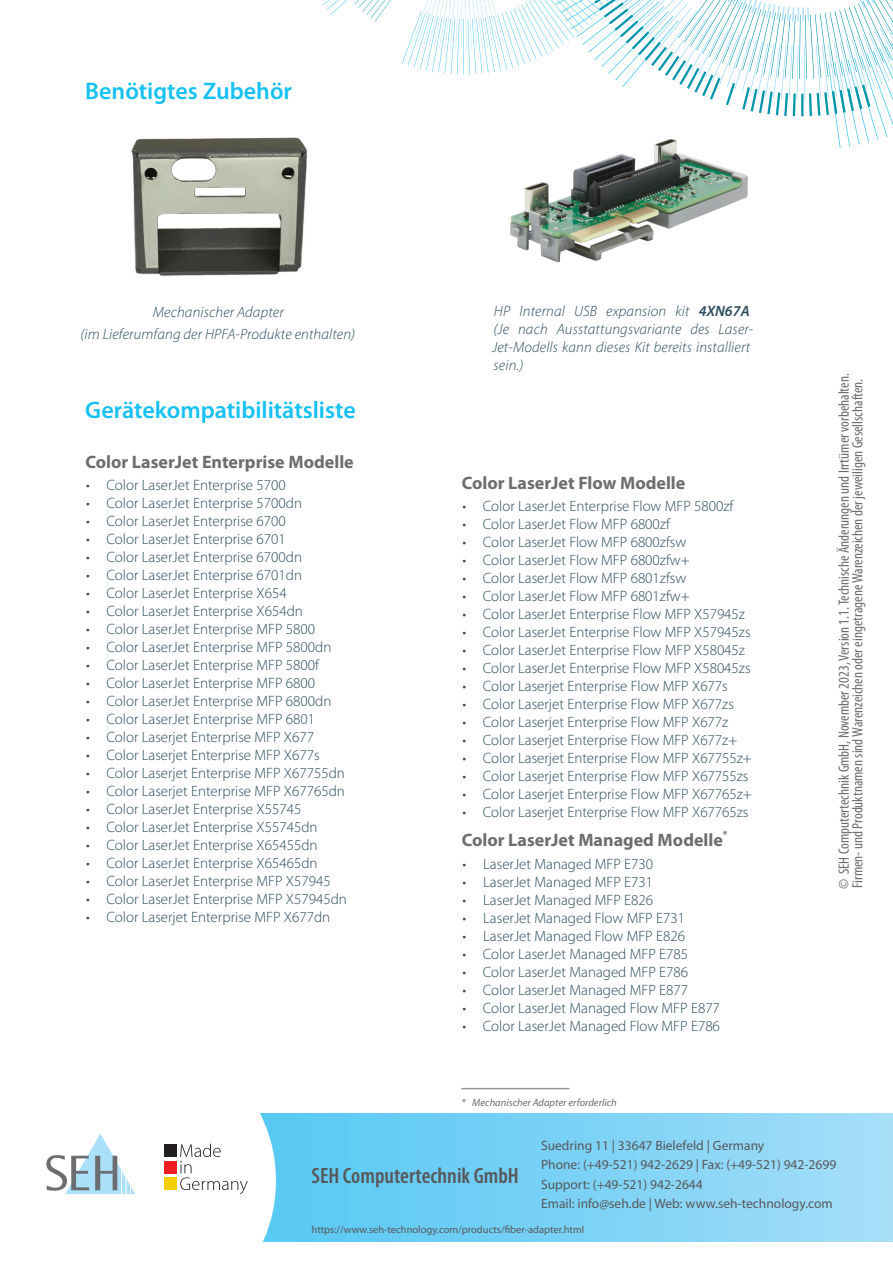
<style>
.page{position:relative;width:893px;height:1263px;background:#fff}
.page>*{position:absolute;margin:0;border:0;box-sizing:border-box;transform-origin:0 0}
.SEH_Überschrift_blau{font:600 24px "Myriad Pro";color:#15c0f2}
.Impressum_bold_condensed{font:600 condensed 22.35px "Myriad Pro";color:#57585a}
.SEH_Überschrift_grau{font:700 18px "Myriad Pro";color:#6c6d70}
.t1{font:300 15px "Myriad Pro";color:#294a59}
.SEH_Impressum_Legal{font:condensed 15px "Myriad Pro";color:#6c6d70}
.SEH_Grafikbeschriftung{font:italic 300 15px/18px "Myriad Pro";letter-spacing:.01em;color:#294a59}
.Impressum_condensed{font:13.5px/19.5px "Myriad Pro";color:#57585a}
.SEH_Impressum_Legal-2{font:10.5px "Myriad Pro";color:#57585a}
.SEH_Fußnote{font:italic 10.5px "Myriad Pro";color:#6c6d70}
.s1{font-weight:600}
</style>
<div class="page">
<svg style="left:322px;top:0;width:571px;height:148px"></svg>
<svg style="left:276px;top:1113px;width:617px;height:129px;background:#7dd2f5"></svg>
<svg style="left:164px;top:1113px;width:112px;height:129px"></svg>
<svg style="left:46px;top:1134px;width:89px;height:60px"></svg>
<div style="left:164px;top:1144px;width:12px;height:13px;background:#231f20"></div>
<div style="left:164px;top:1177px;width:12px;height:13px;background:#f4cf02"></div>
<div style="left:164px;top:1161px;width:12px;height:12px;background:#ee1d23"></div>
<svg style="left:180px;top:1144px;width:68px;height:50px"></svg>
<hr style="left:461px;top:1088px;width:108px;height:1px;background:#939598">
<img style="left:131px;top:137px;width:177px;height:139px">
<img style="left:510px;top:112px;width:237px;height:151px">
<p class="SEH_Überschrift_blau" style="left:85px;top:75px;width:208px">Benötigtes Zubehör</p>
<p class="SEH_Grafikbeschriftung" style="left:153px;top:303px;width:132px">Mechanischer Adapter</p>
<p class="SEH_Grafikbeschriftung" style="left:80px;top:325px;width:276px">(im Lieferumfang der HPFA-Produkte enthalten)</p>
<p class="SEH_Überschrift_blau" style="left:85px;top:394px;width:272px">Gerätekompatibilitätsliste</p>
<p class="SEH_Überschrift_grau" style="left:85px;top:450px;width:270px">Color LaserJet Enterprise Modelle</p>
<p class="t1" style="left:86px;top:476px;width:201px">• Color LaserJet Enterprise 5700</p>
<p class="t1" style="left:86px;top:494px;width:217px">• Color LaserJet Enterprise 5700dn</p>
<p class="t1" style="left:86px;top:512px;width:201px">• Color LaserJet Enterprise 6700</p>
<p class="t1" style="left:86px;top:530px;width:201px">• Color LaserJet Enterprise 6701</p>
<p class="t1" style="left:86px;top:548px;width:217px">• Color LaserJet Enterprise 6700dn</p>
<p class="t1" style="left:86px;top:566px;width:217px">• Color LaserJet Enterprise 6701dn</p>
<p class="t1" style="left:86px;top:584px;width:202px">• Color LaserJet Enterprise X654</p>
<p class="t1" style="left:86px;top:602px;width:218px">• Color LaserJet Enterprise X654dn</p>
<p class="t1" style="left:86px;top:620px;width:230px">• Color LaserJet Enterprise MFP 5800</p>
<p class="t1" style="left:86px;top:638px;width:247px">• Color LaserJet Enterprise MFP 5800dn</p>
<p class="t1" style="left:86px;top:656px;width:234px">• Color LaserJet Enterprise MFP 5800f</p>
<p class="t1" style="left:86px;top:674px;width:230px">• Color LaserJet Enterprise MFP 6800</p>
<p class="t1" style="left:86px;top:692px;width:247px">• Color LaserJet Enterprise MFP 6800dn</p>
<p class="t1" style="left:86px;top:710px;width:230px">• Color LaserJet Enterprise MFP 6801</p>
<p class="t1" style="left:86px;top:728px;width:229px">• Color Laserjet Enterprise MFP X677</p>
<p class="t1" style="left:86px;top:746px;width:235px">• Color Laserjet Enterprise MFP X677s</p>
<p class="t1" style="left:86px;top:764px;width:260px">• Color Laserjet Enterprise MFP X67755dn</p>
<p class="t1" style="left:86px;top:782px;width:260px">• Color Laserjet Enterprise MFP X67765dn</p>
<p class="t1" style="left:86px;top:800px;width:217px">• Color LaserJet Enterprise X55745</p>
<p class="t1" style="left:86px;top:818px;width:233px">• Color LaserJet Enterprise X55745dn</p>
<p class="t1" style="left:86px;top:836px;width:233px">• Color LaserJet Enterprise X65455dn</p>
<p class="t1" style="left:86px;top:854px;width:233px">• Color LaserJet Enterprise X65465dn</p>
<p class="t1" style="left:86px;top:872px;width:246px">• Color LaserJet Enterprise MFP X57945</p>
<p class="t1" style="left:86px;top:890px;width:262px">• Color LaserJet Enterprise MFP X57945dn</p>
<p class="t1" style="left:86px;top:908px;width:246px">• Color Laserjet Enterprise MFP X677dn</p>
<p class="SEH_Grafikbeschriftung" style="left:492px;top:302px;width:263px">HP Internal USB expansion kit <span class="s1">4XN67A </span>(Je nach Ausstattungsvariante des Laser-Jet-Modells kann dieses Kit bereits installiert sein.)</p>
<p class="SEH_Überschrift_grau" style="left:462px;top:471px;width:225px">Color LaserJet Flow Modelle</p>
<p class="t1" style="left:463px;top:497px;width:272px">• Color LaserJet Enterprise Flow MFP 5800zf</p>
<p class="t1" style="left:463px;top:515px;width:209px">• Color LaserJet Flow MFP 6800zf</p>
<p class="t1" style="left:463px;top:533px;width:225px">• Color LaserJet Flow MFP 6800zfsw</p>
<p class="t1" style="left:463px;top:551px;width:229px">• Color LaserJet Flow MFP 6800zfw+</p>
<p class="t1" style="left:463px;top:569px;width:225px">• Color LaserJet Flow MFP 6801zfsw</p>
<p class="t1" style="left:463px;top:587px;width:229px">• Color LaserJet Flow MFP 6801zfw+</p>
<p class="t1" style="left:463px;top:605px;width:284px">• Color LaserJet Enterprise Flow MFP X57945z</p>
<p class="t1" style="left:463px;top:623px;width:290px">• Color LaserJet Enterprise Flow MFP X57945zs</p>
<p class="t1" style="left:463px;top:641px;width:284px">• Color LaserJet Enterprise Flow MFP X58045z</p>
<p class="t1" style="left:463px;top:659px;width:290px">• Color LaserJet Enterprise Flow MFP X58045zs</p>
<p class="t1" style="left:463px;top:677px;width:267px">• Color Laserjet Enterprise Flow MFP X677s</p>
<p class="t1" style="left:463px;top:695px;width:273px">• Color Laserjet Enterprise Flow MFP X677zs</p>
<p class="t1" style="left:463px;top:713px;width:267px">• Color Laserjet Enterprise Flow MFP X677z</p>
<p class="t1" style="left:463px;top:731px;width:276px">• Color Laserjet Enterprise Flow MFP X677z+</p>
<p class="t1" style="left:463px;top:749px;width:291px">• Color Laserjet Enterprise Flow MFP X67755z+</p>
<p class="t1" style="left:463px;top:767px;width:287px">• Color Laserjet Enterprise Flow MFP X67755zs</p>
<p class="t1" style="left:463px;top:785px;width:291px">• Color Laserjet Enterprise Flow MFP X67765z+</p>
<p class="t1" style="left:463px;top:803px;width:287px">• Color Laserjet Enterprise Flow MFP X67765zs</p>
<p class="SEH_Überschrift_grau" style="left:462px;top:828px;width:267px">Color LaserJet Managed Modelle<sup>*</sup></p>
<p class="t1" style="left:463px;top:854px;width:192px">• LaserJet Managed MFP E730</p>
<p class="t1" style="left:463px;top:872px;width:192px">• LaserJet Managed MFP E731</p>
<p class="t1" style="left:463px;top:890px;width:192px">• LaserJet Managed MFP E826</p>
<p class="t1" style="left:463px;top:908px;width:224px">• LaserJet Managed Flow MFP E731</p>
<p class="t1" style="left:463px;top:926px;width:224px">• LaserJet Managed Flow MFP E826</p>
<p class="t1" style="left:463px;top:944px;width:227px">• Color LaserJet Managed MFP E785</p>
<p class="t1" style="left:463px;top:962px;width:227px">• Color LaserJet Managed MFP E786</p>
<p class="t1" style="left:463px;top:980px;width:227px">• Color LaserJet Managed MFP E877</p>
<p class="t1" style="left:463px;top:998px;width:259px">• Color LaserJet Managed Flow MFP E877</p>
<p class="t1" style="left:463px;top:1016px;width:259px">• Color LaserJet Managed Flow MFP E786</p>
<p class="SEH_Fußnote" style="left:461px;top:1096px;width:157px">* Mechanischer Adapter erforderlich</p>
<p class="SEH_Impressum_Legal" style="left:835px;top:889px;width:517px;rotate:-90deg">© SEH Computertechnik GmbH, November 2023, Version 1.1. Technische Änderungen und Irrtümer vorbehalten.</p>
<p class="SEH_Impressum_Legal" style="left:848px;top:888px;width:510px;rotate:-90deg">Firmen- und Produktnamen sind Warenzeichen oder eingetragene Warenzeichen der jeweiligen Gesellschaften.</p>
<p class="Impressum_condensed" style="left:541px;top:1135px;width:225px">Suedring 11 | 33647 Bielefeld | Germany</p>
<p class="Impressum_condensed" style="left:541px;top:1155px;width:297px">Phone: (+49-521) 942-2629 | Fax: (+49-521) 942-2699<br>Support: (+49-521) 942-2644</p>
<p class="Impressum_condensed" style="left:541px;top:1194px;width:293px">Email: info@seh.de | Web: www.seh-technology.com</p>
<p class="Impressum_bold_condensed" style="left:312px;top:1162px;width:209px">SEH Computertechnik GmbH</p>
<p class="SEH_Impressum_Legal-2" style="left:312px;top:1222px;width:274px">https://www.seh-technology.com/products/fiber-adapter.html</p>
</div>
